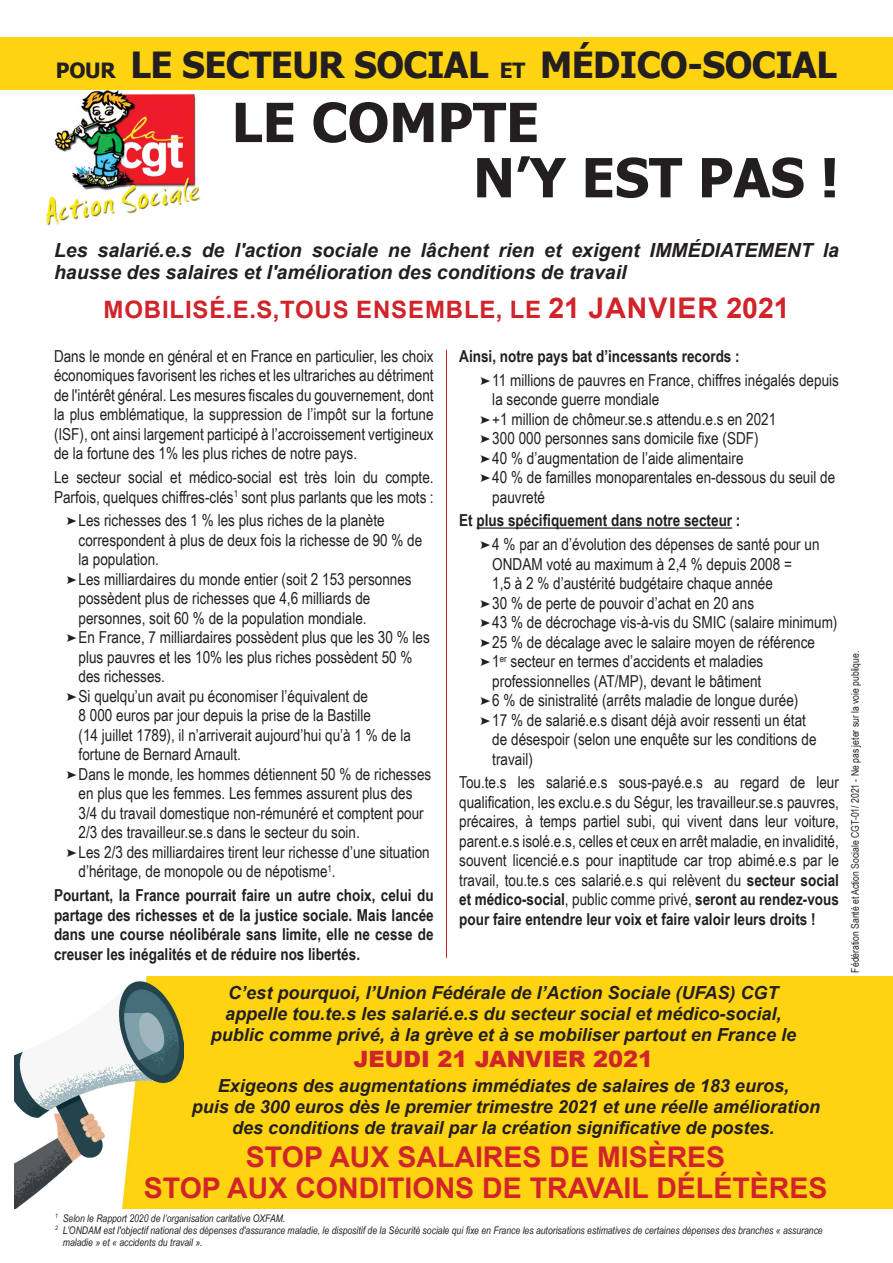
<style>
.page{position:relative;width:893px;height:1263px;background:#fff}
.page>*{position:absolute;margin:0;border:0;box-sizing:border-box;transform-origin:0 0}
.t1{font:700 54px "Tahoma";color:#231f20}
.t2{font:700 36px "Tahoma";letter-spacing:-.015em;color:#231f20}
.t3{font:700 28.5px/31.5px "Arial";color:#d1232a;text-align:center}
.t4{font:700 24px "Arial";letter-spacing:.035em;color:#d1232a}
.t5{font:900 22.5px "Arial";color:#d1232a}
.t6{font:italic 700 19.5px/22.5px "Arial";color:#231f20}
.t7{font:italic 700 18px/21px "Arial";color:#231f20;text-align:center}
.t8{font:16.5px/19.5px "Arial Narrow";color:#231f20}
.t9{font:700 16.5px/19.5px "Arial Narrow";color:#231f20;text-align:justify}
.t10{font:italic 10.5px/12px "Arial Narrow";color:#231f20}
.t11{font:10.5px "Arial Narrow";color:#231f20}
.s1{font-size:21px}
.s2{font-size:28.5px}
.s3{font-weight:700}
</style>
<div class="page">
<img style="left:41px;top:89px;width:169px;height:137px">
<hr style="left:477px;top:527px;width:255px;height:2px;background:#231f20">
<div style="left:131px;top:977px;width:761px;height:231px;background:#fed312"></div>
<div style="left:131px;top:976px;width:762px;height:233px;border:2px solid #fed312"></div>
<hr style="left:446px;top:350px;width:1px;height:608px;background:#d1232a">
<img style="left:15px;top:976px;width:169px;height:233px">
<div style="left:0;top:37px;width:893px;height:52px;background:#fed312"></div>
<p class="t2" style="left:56px;top:40px;width:782px"><span class="s1">POUR</span> LE SECTEUR SOCIAL <span class="s1">ET</span> MÉDICO-SOCIAL</p>
<p class="t1" style="left:232px;top:85px;width:309px">LE COMPTE</p>
<p class="t1" style="left:473px;top:140px;width:367px">N’Y EST PAS !</p>
<p class="t6" style="left:54px;top:239px;width:786px">Les salarié.e.s de l'action sociale ne lâchent rien et exigent IMMÉDIATEMENT la hausse des salaires et l'amélioration des conditions de travail</p>
<p class="t4" style="left:104px;top:292px;width:688px">MOBILISÉ.E.S,TOUS ENSEMBLE, LE <span class="s2">21 JANVIER 2021</span></p>
<p class="t8" style="left:54px;top:346px;width:381px;text-align:justify">Dans le monde en général et en France en particulier, les choix économiques favorisent les riches et les ultrariches au détriment de l'intérêt général. Les mesures fiscales du gouvernement, dont la plus emblématique, la suppression de l’impôt sur la fortune (ISF), ont ainsi largement participé à l’accroissement vertigineux de la fortune des 1% les plus riches de notre pays.</p>
<p class="t8" style="left:54px;top:467px;width:381px">Le secteur social et médico-social est très loin du compte.<br>Parfois, quelques chiffres-clés<sup>1</sup> sont plus parlants que les mots :</p>
<p class="t8" style="left:79px;top:510px;width:345px">Les richesses des 1 % les plus riches de la planète correspondent à plus de deux fois la richesse de 90 % de la population.</p>
<p class="t8" style="left:79px;top:569px;width:335px">Les milliardaires du monde entier (soit 2 153 personnes possèdent plus de richesses que 4,6 milliards de personnes, soit 60 % de la population mondiale.</p>
<p class="t8" style="left:79px;top:627px;width:353px">En France, 7 milliardaires possèdent plus que les 30 % les plus pauvres et les 10% les plus riches possèdent 50 % des richesses.</p>
<p class="t8" style="left:79px;top:686px;width:334px">Si quelqu’un avait pu économiser l’équivalent de<br>8 000 euros par jour depuis la prise de la Bastille<br>(14 juillet 1789), il n’arriverait aujourd’hui qu’à 1 % de la fortune de Bernard Arnault.</p>
<p class="t8" style="left:79px;top:764px;width:354px">Dans le monde, les hommes détiennent 50 % de richesses en plus que les femmes. Les femmes assurent plus des 3/4 du travail domestique non-rémunéré et comptent pour 2/3 des travailleur.se.s dans le secteur du soin.</p>
<p class="t8" style="left:79px;top:842px;width:353px">Les 2/3 des milliardaires tirent leur richesse d’une situation d’héritage, de monopole ou de népotisme<sup>1</sup>.</p>
<p class="t9" style="left:54px;top:885px;width:381px">Pourtant, la France pourrait faire un autre choix, celui du partage des richesses et de la justice sociale. Mais lancée dans une course néolibérale sans limite, elle ne cesse de creuser les inégalités et de réduire nos libertés.</p>
<p class="t9" style="left:459px;top:345px;width:282px">Ainsi, notre pays bat d’incessants records :</p>
<p class="t8" style="left:492px;top:369px;width:348px">11 millions de pauvres en France, chiffres inégalés depuis la seconde guerre mondiale</p>
<p class="t8" style="left:492px;top:408px;width:285px">+1 million de chômeur.se.s attendu.e.s en 2021</p>
<p class="t8" style="left:492px;top:428px;width:268px">300 000 personnes sans domicile fixe (SDF)</p>
<p class="t8" style="left:492px;top:447px;width:253px">40 % d’augmentation de l’aide alimentaire</p>
<p class="t8" style="left:492px;top:467px;width:344px">40 % de familles monoparentales en-dessous du seuil de pauvreté</p>
<p class="t9" style="left:459px;top:510px;width:283px">Et plus spécifiquement dans notre secteur :</p>
<p class="t8" style="left:492px;top:534px;width:329px">4 % par an d’évolution des dépenses de santé pour un<br>ONDAM voté au maximum à 2,4 % depuis 2008 =<br>1,5 à 2 % d’austérité budgétaire chaque année</p>
<p class="t8" style="left:492px;top:592px;width:263px">30 % de perte de pouvoir d’achat en 20 ans</p>
<p class="t8" style="left:492px;top:612px;width:347px">43 % de décrochage vis-à-vis du SMIC (salaire minimum)</p>
<p class="t8" style="left:492px;top:631px;width:324px">25 % de décalage avec le salaire moyen de référence</p>
<p class="t8" style="left:492px;top:651px;width:272px">1<sup>er</sup> secteur en termes d’accidents et maladies professionnelles (AT/MP), devant le bâtiment</p>
<p class="t8" style="left:492px;top:690px;width:308px">6 % de sinistralité (arrêts maladie de longue durée)</p>
<p class="t8" style="left:492px;top:709px;width:326px">17 % de salarié.e.s disant déjà avoir ressenti un état de désespoir (selon une enquête sur les conditions de travail)</p>
<p class="t8" style="left:459px;top:772px;width:381px;text-align:justify">Tou.te.s les salarié.e.s sous-payé.e.s au regard de leur qualification, les exclu.e.s du Ségur, les travailleur.se.s pauvres, précaires, à temps partiel subi, qui vivent dans leur voiture, parent.e.s isolé.e.s, celles et ceux en arrêt maladie, en invalidité, souvent licencié.e.s pour inaptitude car trop abimé.e.s par le travail, tou.te.s ces salarié.e.s qui relèvent du <span class="s3">secteur social et médico-social</span>, public comme privé, <span class="s3">seront au rendez-vous pour faire entendre leur voix et faire valoir leurs droits !</span></p>
<p class="t7" style="left:211px;top:983px;width:587px">C’est pourquoi, l’Union Fédérale de l’Action Sociale (UFAS) CGT appelle tou.te.s les salarié.e.s du secteur social et médico-social, public comme privé, à la grève et à se mobiliser partout en France le</p>
<p class="t5" style="left:354px;top:1042px;width:301px">JEUDI 21 JANVIER 2021</p>
<p class="t7" style="left:192px;top:1075px;width:630px">Exigeons des augmentations immédiates de salaires de 183 euros,<br>puis de 300 euros dès le premier trimestre 2021 et une réelle amélioration des conditions de travail par la création significative de postes.</p>
<p class="t3" style="left:144px;top:1141px;width:685px">STOP AUX SALAIRES DE MISÈRES<br>STOP AUX CONDITIONS DE TRAVAIL DÉLÉTÈRES</p>
<p class="t10" style="left:55px;top:1211px;width:232px"><sup>1</sup> Selon le Rapport 2020 de l’organisation caritative OXFAM.</p>
<p class="t10" style="left:63px;top:1223px;width:761px;text-indent:-8px"><sup>2</sup> L’ONDAM est l'objectif national des dépenses d'assurance maladie, le dispositif de la Sécurité sociale qui fixe en France les autorisations estimatives de certaines dépenses des branches « assurance maladie » et « accidents du travail ».</p>
<p class="t11" style="left:847px;top:972px;width:323px;rotate:-90deg">Fédération Santé et Action Sociale CGT-01/ 2021 - Ne pas jeter sur la voie publique.</p>
</div>
